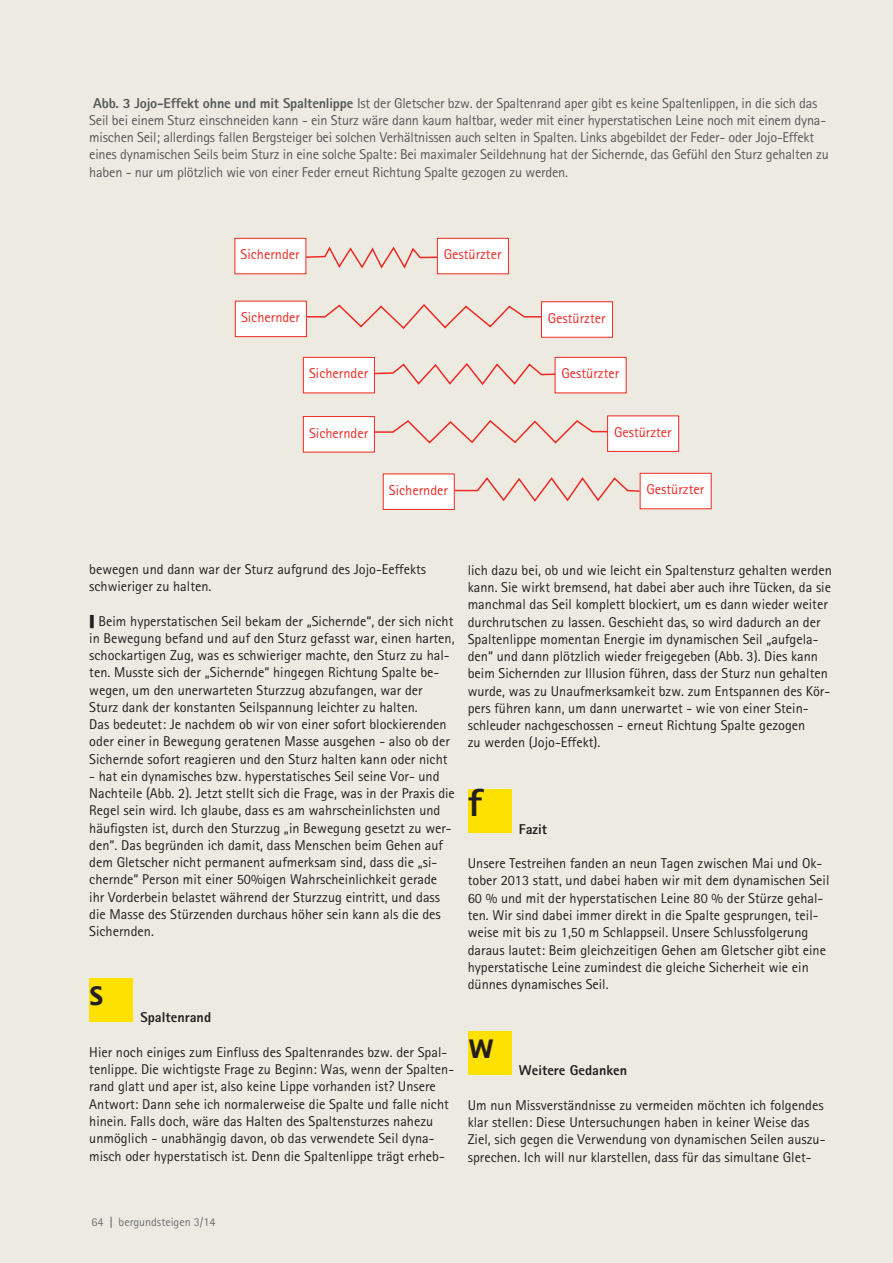
<style>
.page{position:relative;width:893px;height:1263px;background:#edebe1}
.page>*{position:absolute;margin:0;border:0;box-sizing:border-box;transform-origin:0 0}
.t1{font:800 39px "Agfa Rotis Sans Serif";color:#231f20}
.t2{font:14.25px/17.2px "Agfa Rotis Sans Serif";color:#231f20}
.t3{font:14.25px/17.2px "Agfa Rotis Sans Serif";letter-spacing:-.015em;color:#57585a}
.t4{font:14.25px "Agfa Rotis Sans Serif";color:#ee2a23}
.t5{font:800 14.25px "Agfa Rotis Sans Serif";color:#231f20}
.t6{font:12px "Agfa Rotis Sans Serif";color:#6c6d70}
.s1{font-weight:800}
</style>
<div class="page">
<div style="left:89px;top:978px;width:44px;height:44px;background:#ffe101"></div>
<div style="left:468px;top:789px;width:43px;height:44px;background:#ffe101"></div>
<div style="left:468px;top:1031px;width:43px;height:43px;background:#ffe101"></div>
<div style="left:438px;top:238px;width:70px;height:36px;background:#fff"></div>
<div style="left:437px;top:238px;width:72px;height:36px;border:1px solid #ee2a23"></div>
<div style="left:542px;top:302px;width:70px;height:35px;background:#fff"></div>
<div style="left:555px;top:358px;width:71px;height:35px;background:#fff"></div>
<div style="left:555px;top:357px;width:71px;height:36px;border:1px solid #ee2a23"></div>
<div style="left:608px;top:416px;width:70px;height:35px;background:#fff"></div>
<div style="left:607px;top:416px;width:72px;height:36px;border:1px solid #ee2a23"></div>
<div style="left:640px;top:473px;width:71px;height:36px;background:#fff"></div>
<div style="left:640px;top:473px;width:71px;height:36px;border:1px solid #ee2a23"></div>
<div style="left:235px;top:301px;width:71px;height:35px;background:#fff"></div>
<div style="left:235px;top:301px;width:72px;height:36px;border:1px solid #ee2a23"></div>
<div style="left:304px;top:358px;width:70px;height:35px;background:#fff"></div>
<div style="left:303px;top:357px;width:72px;height:36px;border:1px solid #ee2a23"></div>
<div style="left:304px;top:417px;width:70px;height:35px;background:#fff"></div>
<div style="left:303px;top:416px;width:72px;height:36px;border:1px solid #ee2a23"></div>
<div style="left:383px;top:474px;width:71px;height:35px;background:#fff"></div>
<div style="left:383px;top:474px;width:71px;height:36px;border:1px solid #ee2a23"></div>
<svg style="left:306px;top:245px;width:133px;height:25px;background:#edd5cb"></svg>
<div style="left:235px;top:238px;width:71px;height:36px;background:#fff"></div>
<div style="left:235px;top:238px;width:71px;height:36px;border:1px solid #ee2a23"></div>
<svg style="left:305px;top:303px;width:237px;height:27px;background:#eddbd1"></svg>
<svg style="left:373px;top:362px;width:184px;height:24px;background:#edd8ce"></svg>
<svg style="left:373px;top:419px;width:236px;height:26px;background:#eddad1"></svg>
<svg style="left:454px;top:476px;width:187px;height:27px;background:#edd8cf"></svg>
<p class="t3" style="left:89px;top:96px;width:741px"><span class="s1">Abb. 3 Jojo-Effekt ohne und mit Spaltenlippe</span> Ist der Gletscher bzw. der Spaltenrand aper gibt es keine Spaltenlippen, in die sich das Seil bei einem Sturz einschneiden kann - ein Sturz wäre dann kaum haltbar, weder mit einer hyperstatischen Leine noch mit einem dyna&shy;mischen Seil; allerdings fallen Bergsteiger bei solchen Verhältnissen auch selten in Spalten. Links abgebildet der Feder- oder Jojo-Effekt eines dynamischen Seils beim Sturz in eine solche Spalte: Bei maximaler Seildehnung hat der Sichernde, das Gefühl den Sturz gehalten zu haben - nur um plötzlich wie von einer Feder erneut Richtung Spalte gezogen zu werden.</p>
<p class="t4" style="left:241px;top:249px;width:61px">Sichernder</p>
<p class="t4" style="left:241px;top:312px;width:61px">Sichernder</p>
<p class="t4" style="left:309px;top:369px;width:61px">Sichernder</p>
<p class="t4" style="left:309px;top:428px;width:61px">Sichernder</p>
<p class="t4" style="left:444px;top:249px;width:59px">Gestürzter</p>
<p class="t4" style="left:389px;top:485px;width:61px">Sichernder</p>
<p class="t4" style="left:548px;top:313px;width:59px">Gestürzter</p>
<p class="t4" style="left:561px;top:369px;width:59px">Gestürzter</p>
<p class="t4" style="left:614px;top:427px;width:59px">Gestürzter</p>
<p class="t4" style="left:646px;top:484px;width:59px">Gestürzter</p>
<p class="t2" style="left:89px;top:562px;width:338px">bewegen und dann war der Sturz aufgrund des Jojo-Eeffekts schwieriger zu halten.</p>
<p class="t2" style="left:89px;top:614px;width:367px">❙ Beim hyperstatischen Seil bekam der „Sichernde“, der sich nicht in Bewegung befand und auf den Sturz gefasst war, einen harten, schockartigen Zug, was es schwieriger machte, den Sturz zu hal&shy;ten. Musste sich der „Sichernde“ hingegen Richtung Spalte be&shy;wegen, um den unerwarteten Sturzzug abzufangen, war der Sturz dank der konstanten Seilspannung leichter zu halten.<br>Das bedeutet: Je nachdem ob wir von einer sofort blockierenden oder einer in Bewegung geratenen Masse ausgehen - also ob der Sichernde sofort reagieren und den Sturz halten kann oder nicht</p>
<p class="t2" style="left:89px;top:769px;width:367px">- hat ein dynamisches bzw. hyperstatisches Seil seine Vor- und Nachteile (Abb. 2). Jetzt stellt sich die Frage, was in der Praxis die Regel sein wird. Ich glaube, dass es am wahrscheinlichsten und häufigsten ist, durch den Sturzzug „in Bewegung gesetzt zu wer&shy;den“. Das begründen ich damit, dass Menschen beim Gehen auf dem Gletscher nicht permanent aufmerksam sind, dass die „si&shy;chernde“ Person mit einer 50%igen Wahrscheinlichkeit gerade ihr Vorderbein belastet während der Sturzzug eintritt, und dass die Masse des Stürzenden durchaus höher sein kann als die des Sichernden.</p>
<h1 class="t1" style="left:89px;top:978px;width:16px">s</h1>
<p class="t5" style="left:140px;top:1013px;width:72px">Spaltenrand</p>
<p class="t2" style="left:89px;top:1045px;width:366px">Hier noch einiges zum Einfluss des Spaltenrandes bzw. der Spal&shy;tenlippe. Die wichtigste Frage zu Beginn: Was, wenn der Spalten&shy;rand glatt und aper ist, also keine Lippe vorhanden ist? Unsere Antwort: Dann sehe ich normalerweise die Spalte und falle nicht hinein. Falls doch, wäre das Halten des Spaltensturzes nahezu unmöglich - unabhängig davon, ob das verwendete Seil dyna&shy;misch oder hyperstatisch ist. Denn die Spaltenlippe trägt erheb-</p>
<p class="t2" style="left:468px;top:563px;width:366px">lich dazu bei, ob und wie leicht ein Spaltensturz gehalten werden kann. Sie wirkt bremsend, hat dabei aber auch ihre Tücken, da sie manchmal das Seil komplett blockiert, um es dann wieder weiter durchrutschen zu lassen. Geschieht das, so wird dadurch an der Spaltenlippe momentan Energie im dynamischen Seil „aufgela&shy;den“ und dann plötzlich wieder freigegeben (Abb. 3). Dies kann beim Sichernden zur Illusion führen, dass der Sturz nun gehalten wurde, was zu Unaufmerksamkeit bzw. zum Entspannen des Kör&shy;pers führen kann, um dann unerwartet - wie von einer Stein&shy;schleuder nachgeschossen - erneut Richtung Spalte gezogen<br>zu werden (Jojo-Effekt).</p>
<h1 class="t1" style="left:468px;top:789px;width:16px">f</h1>
<p class="t5" style="left:519px;top:824px;width:30px">Fazit</p>
<p class="t2" style="left:468px;top:856px;width:363px">Unsere Testreihen fanden an neun Tagen zwischen Mai und Ok&shy;tober 2013 statt, und dabei haben wir mit dem dynamischen Seil 60 % und mit der hyperstatischen Leine 80 % der Stürze gehal&shy;ten. Wir sind dabei immer direkt in die Spalte gesprungen, teil&shy;weise mit bis zu 1,50 m Schlappseil. Unsere Schlussfolgerung daraus lautet: Beim gleichzeitigen Gehen am Gletscher gibt eine hyperstatische Leine zumindest die gleiche Sicherheit wie ein dünnes dynamisches Seil.</p>
<h1 class="t1" style="left:468px;top:1031px;width:28px">w</h1>
<p class="t5" style="left:519px;top:1065px;width:110px">Weitere Gedanken</p>
<p class="t2" style="left:468px;top:1098px;width:359px">Um nun Missverständnisse zu vermeiden möchten ich folgendes klar stellen: Diese Untersuchungen haben in keiner Weise das Ziel, sich gegen die Verwendung von dynamischen Seilen auszu&shy;sprechen. Ich will nur klarstellen, dass für das simultane Glet-</p>
<p class="t6" style="left:91px;top:1217px;width:125px">64 ❘ bergundsteigen 3/14</p>
</div>
